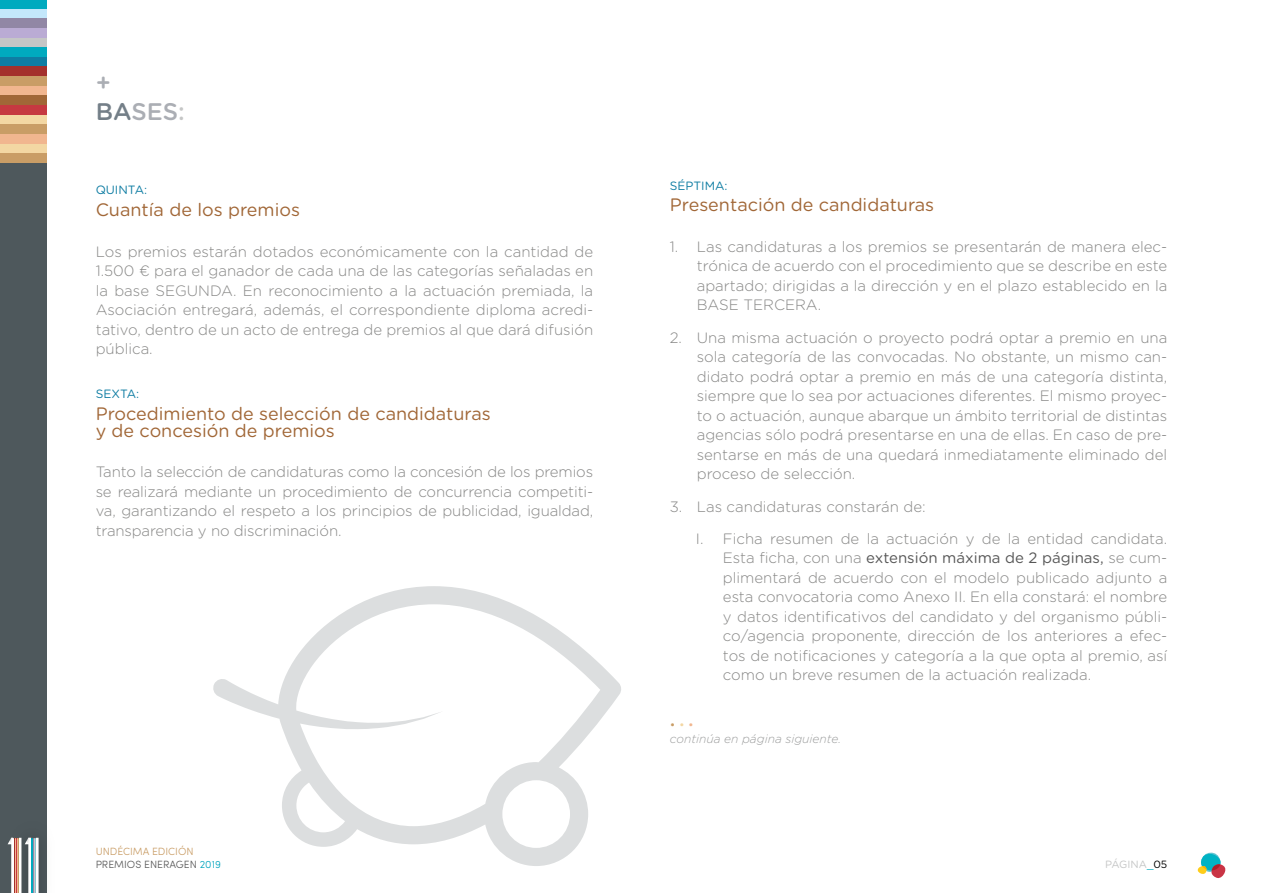
<style>
.page{position:relative;width:1263px;height:893px;background:#fff}
.page>*{position:absolute;margin:0;border:0;box-sizing:border-box;transform-origin:0 0}
.t1{font:500 24px/28.8px "Gotham Rounded";color:#abaeb4}
.t2{font:18px/16.5px "Gotham Rounded";color:#a16737}
.t3{font:300 15px/19.5px "Gotham Rounded";color:#878786;text-align:justify}
.t4{font:italic 300 12px/14.4px "Gotham Rounded";color:#9c9d9d}
.t5{font:12px "Gotham Rounded";color:#0f7da3}
.t6{font:300 10.5px/12.6px "Sofia Pro";color:#c99d66}
.t7{font:10.5px "Gotham Rounded";color:#c5c6c6}
.s1{color:#747f88}
.s2{color:#c5c6c6}
.s3{color:#575757}
.s4{color:#00a4bd}
.s5{font-weight:400;color:#575757}
.s6{font-style:normal;color:#c99d66}
.s7{font-style:normal;color:#f3d7a3}
.s8{font-style:normal;color:#f1b68f}
.s9{color:#00aabf}
.s10{color:#000}
</style>
<div class="page">
<svg style="left:1197px;top:852px;width:29px;height:26px"></svg>
<div style="left:0;top:56px;width:47px;height:10px;background:#0f7da3"></div>
<div style="left:0;top:47px;width:47px;height:9px;background:#00aabf"></div>
<div style="left:0;top:37px;width:47px;height:10px;background:#c5c6c6"></div>
<div style="left:0;top:28px;width:47px;height:9px;background:#baabd4"></div>
<div style="left:0;top:18px;width:47px;height:10px;background:#9187a5"></div>
<div style="left:0;top:9px;width:47px;height:9px;background:#c3e7fb"></div>
<div style="left:0;top:0;width:47px;height:9px;background:#00aabf"></div>
<div style="left:0;top:153px;width:47px;height:10px;background:#c99d66"></div>
<div style="left:0;top:143px;width:47px;height:10px;background:#f3d7a3"></div>
<div style="left:0;top:134px;width:47px;height:10px;background:#f1b68f"></div>
<div style="left:0;top:124px;width:47px;height:10px;background:#c99d66"></div>
<div style="left:0;top:114px;width:47px;height:10px;background:#f3d7a3"></div>
<div style="left:0;top:105px;width:47px;height:10px;background:#c63941"></div>
<div style="left:0;top:95px;width:47px;height:10px;background:#a16737"></div>
<div style="left:0;top:85px;width:47px;height:10px;background:#f1b68f"></div>
<div style="left:0;top:76px;width:47px;height:10px;background:#c99d66"></div>
<div style="left:0;top:66px;width:47px;height:10px;background:#a4302c"></div>
<div style="left:0;top:163px;width:47px;height:730px;background:#4e585c"></div>
<svg style="left:8px;top:838px;width:31px;height:55px"></svg>
<svg style="left:213px;top:586px;width:408px;height:280px"></svg>
<h1 class="t1" style="left:96px;top:68px;width:91px">+<br><span class="s1">BA</span>SES<span class="s2">:</span></h1>
<p class="t5" style="left:96px;top:182px;width:53px">QUINTA:</p>
<p class="t2" style="left:96px;top:201px;width:206px">Cuantía de los premios</p>
<p class="t3" style="left:96px;top:241px;width:499px">Los premios estarán dotados económicamente con la cantidad de 1.500 € para el ganador de cada una de las categorías señaladas en la base SEGUNDA. En reconocimiento a la actuación premiada, la Asociación entregará, además, el correspondiente diploma acredi&shy;tativo, dentro de un acto de entrega de premios al que dará difusión pública.</p>
<p class="t5" style="left:96px;top:386px;width:45px">SEXTA:</p>
<p class="t2" style="left:96px;top:405px;width:397px">Procedimiento de selección de candidaturas y de concesión de premios</p>
<p class="t3" style="left:96px;top:462px;width:499px">Tanto la selección de candidaturas como la concesión de los premios se realizará mediante un procedimiento de concurrencia competiti&shy;va, garantizando el respeto a los principios de publicidad, igualdad, transparencia y no discriminación.</p>
<p class="t6" style="left:96px;top:844px;width:127px">UNDÉCIMA EDICIÓN<br><span class="s3">PREMIOS ENERAGEN</span> <span class="s4">2019</span></p>
<p class="t5" style="left:670px;top:177px;width:59px">SÉPTIMA:</p>
<p class="t2" style="left:670px;top:196px;width:266px">Presentación de candidaturas</p>
<p class="t3" style="left:697px;top:236px;width:472px;text-indent:-27px">1. Las candidaturas a los premios se presentarán de manera elec&shy;trónica de acuerdo con el procedimiento que se describe en este apartado; dirigidas a la dirección y en el plazo establecido en la BASE TERCERA.</p>
<p class="t3" style="left:697px;top:327px;width:472px;text-indent:-27px">2. Una misma actuación o proyecto podrá optar a premio en una sola categoría de las convocadas. No obstante, un mismo can&shy;didato podrá optar a premio en más de una categoría distinta, siempre que lo sea por actuaciones diferentes. El mismo proyec&shy;to o actuación, aunque abarque un ámbito territorial de distintas agencias sólo podrá presentarse en una de ellas. En caso de pre&shy;sentarse en más de una quedará inmediatamente eliminado del proceso de selección.</p>
<p class="t3" style="left:696px;top:489px;width:473px;line-height:32.2px;text-indent:-26px">3. Las candidaturas constarán de:<br>I. Ficha resumen de la actuación y de la entidad candidata.</p>
<p class="t3" style="left:723px;top:547px;width:446px">Esta ficha, con una <span class="s5">extensión máxima de 2 páginas,</span> se cum&shy;plimentará de acuerdo con el modelo publicado adjunto a esta convocatoria como Anexo II. En ella constará: el nombre y datos identificativos del candidato y del organismo públi&shy;co/agencia proponente, dirección de los anteriores a efec&shy;tos de notificaciones y categoría a la que opta al premio, así como un breve resumen de la actuación realizada.</p>
<p class="t4" style="left:670px;top:717px;width:173px"><span class="s6">•</span><span class="s7">•</span><span class="s8">•<br></span>continúa en página siguiente.</p>
<p class="t7" style="left:1105px;top:857px;width:64px">PÁGINA<span class="s9">_</span><span class="s10">05</span></p>
</div>
